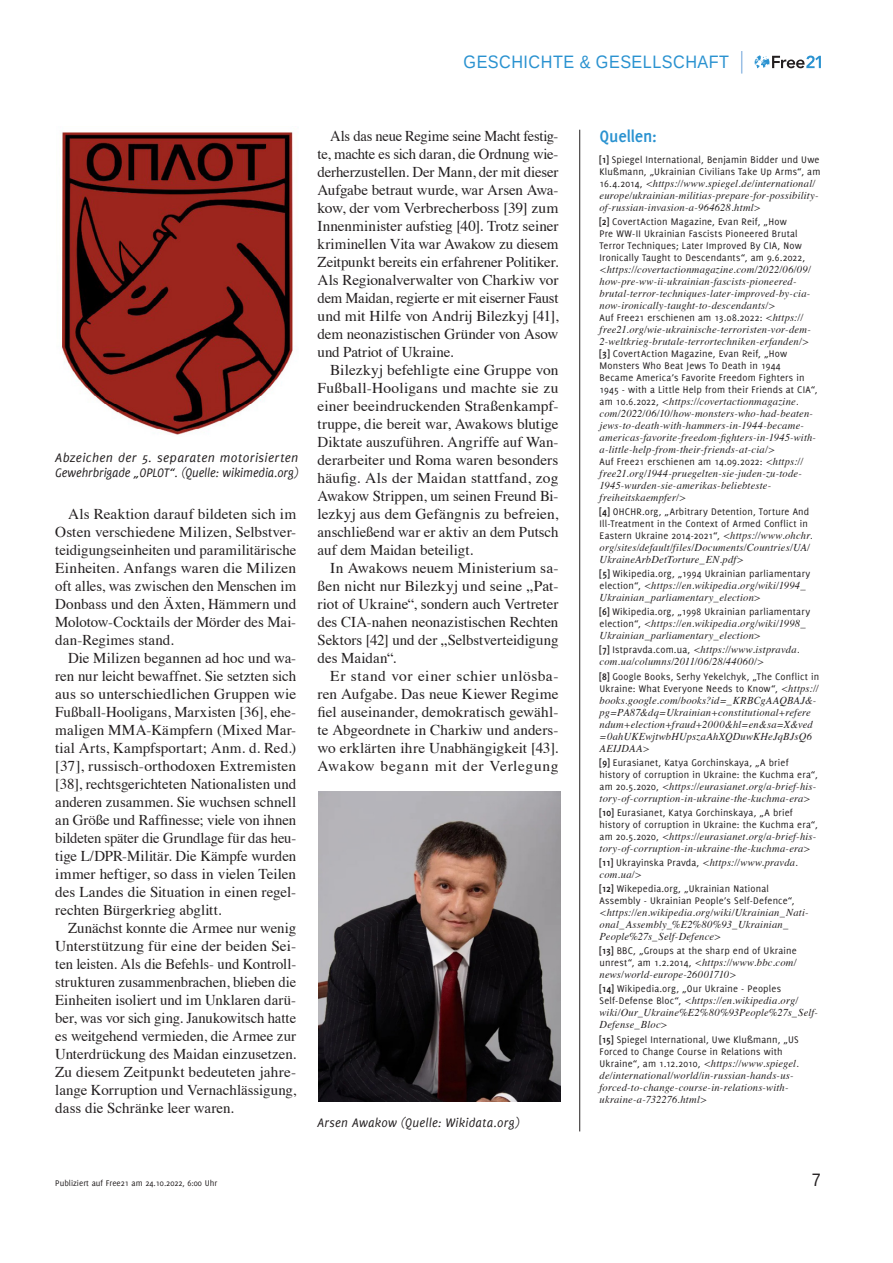
<style>
.page{position:relative;width:893px;height:1263px;background:#fff}
.page>*{position:absolute;margin:0;border:0;box-sizing:border-box;transform-origin:0 0}
.t1{font:18px "Liberation Sans";letter-spacing:.03em;color:#2a92d0;scale:.9 1}
.t2{font:700 18px "Delicious";letter-spacing:-.01em;color:#2a92d0}
.t3{font:18px "Liberation Sans";color:#231f20;scale:.9 1}
.t4{font:15px/18px "Times";color:#231f20;text-align:justify}
.t5{font:italic 13.5px/15px "Delicious";letter-spacing:.015em;color:#231f20}
.t6{font:italic 10.5px/12px "Times";letter-spacing:.02em;color:#231f20}
.t7{font:10.5px/12px "Delicious";letter-spacing:.015em;color:#231f20}
.t8{font:9px "Delicious";color:#231f20}
.s1{font-weight:700}
.s2{font-family:"Delicious";font-style:normal}
.s3{font-family:"Times";font-style:italic}
.s4{font-family:"Delicious";font-weight:700;font-style:normal}
</style>
<div class="page">
<svg style="left:755px;top:55px;width:66px;height:13px"></svg>
<svg style="left:741px;top:51px;width:1px;height:23px"></svg>
<img style="left:61px;top:131px;width:232px;height:304px">
<img style="left:319px;top:791px;width:242px;height:310px">
<hr style="left:579px;top:130px;width:1px;height:1001px;background:#231f20">
<p class="t1" style="left:464px;top:51px;width:297px">GESCHICHTE &amp; GESELLSCHAFT</p>
<p class="t5" style="left:55px;top:450px;width:245px">Abzeichen der 5. separaten motorisierten<br>Gewehrbrigade „OPLOT“. (Quelle: wikimedia.org)</p>
<p class="t4" style="left:55px;top:504px;width:242px;text-indent:13px">Als Reaktion darauf bildeten sich im Osten verschiedene Milizen, Selbstver&shy;teidigungseinheiten und paramilitärische Einheiten. Anfangs waren die Milizen oft alles, was zwischen den Menschen im Donbass und den Äxten, Hämmern und Molotow-Cocktails der Mörder des Mai&shy;dan-Regimes stand.</p>
<p class="t4" style="left:55px;top:648px;width:242px;text-indent:13px">Die Milizen begannen ad hoc und wa&shy;ren nur leicht bewaffnet. Sie setzten sich aus so unterschiedlichen Gruppen wie Fußball-Hooligans, Marxisten [36], ehe&shy;maligen MMA-Kämpfern (Mixed Mar&shy;tial Arts, Kampfsportart; Anm. d. Red.) [37], russisch-orthodoxen Extremisten [38], rechtsgerichteten Nationalisten und anderen zusammen. Sie wuchsen schnell an Größe und Raffinesse; viele von ihnen bildeten später die Grundlage für das heu&shy;tige L/DPR-Militär. Die Kämpfe wurden immer heftiger, so dass in vielen Teilen des Landes die Situation in einen regel&shy;rechten Bürgerkrieg abglitt.</p>
<p class="t4" style="left:55px;top:918px;width:242px;text-indent:13px">Zunächst konnte die Armee nur wenig Unterstützung für eine der beiden Sei&shy;ten leisten. Als die Befehls- und Kontroll&shy;strukturen zusammenbrachen, blieben die Einheiten isoliert und im Unklaren darü&shy;ber, was vor sich ging. Janukowitsch hatte es weitgehend vermieden, die Armee zur Unterdrückung des Maidan einzusetzen.<br>Zu diesem Zeitpunkt bedeuteten jahre&shy;lange Korruption und Vernachlässigung, dass die Schränke leer waren.</p>
<p class="t4" style="left:317px;top:126px;width:243px;text-indent:13px">Als das neue Regime seine Macht festig&shy;te, machte es sich daran, die Ordnung wie&shy;derherzustellen. Der Mann, der mit dieser Aufgabe betraut wurde, war Arsen Awa&shy;kow, der vom Verbrecherboss [39] zum Innenminister aufstieg [40]. Trotz seiner kriminellen Vita war Awakow zu diesem Zeitpunkt bereits ein erfahrener Politiker.<br>Als Regionalverwalter von Charkiw vor dem Maidan, regierte er mit eiserner Faust und mit Hilfe von Andrij Bilezkyj [41], dem neonazistischen Gründer von Asow und Patriot of Ukraine.</p>
<p class="t4" style="left:317px;top:360px;width:242px;text-indent:13px">Bilezkyj befehligte eine Gruppe von Fußball-Hooligans und machte sie zu einer beeindruckenden Straßenkampf&shy;truppe, die bereit war, Awakows blutige Diktate auszuführen. Angriffe auf Wan&shy;derarbeiter und Roma waren besonders häufig. Als der Maidan stattfand, zog Awakow Strippen, um seinen Freund Bi&shy;lezkyj aus dem Gefängnis zu befreien, anschließend war er aktiv an dem Putsch auf dem Maidan beteiligt.</p>
<p class="t4" style="left:317px;top:558px;width:242px;text-indent:13px">In Awakows neuem Ministerium sa&shy;ßen nicht nur Bilezkyj und seine „Pat&shy;riot of Ukraine“, sondern auch Vertreter des CIA-nahen neonazistischen Rechten Sektors [42] und der „Selbstverteidigung des Maidan“.</p>
<p class="t4" style="left:317px;top:666px;width:242px;text-indent:13px">Er stand vor einer schier unlösba&shy;ren Aufgabe. Das neue Kiewer Regime fiel auseinander, demokratisch gewähl&shy;te Abgeordnete in Charkiw und anders&shy;wo erklärten ihre Unabhängigkeit [43].<br>Awakow begann mit der Verlegung</p>
<p class="t5" style="left:317px;top:1115px;width:204px">Arsen Awakow (Quelle: Wikidata.org)</p>
<p class="t2" style="left:600px;top:126px;width:59px">Quellen:</p>
<p class="t7" style="left:600px;top:153px;width:222px"><span class="s1">[1]</span> Spiegel International, Benjamin Bidder und Uwe<br>Klußmann, „Ukrainian Civilians Take Up Arms“, am</p>
<p class="t6" style="left:600px;top:177px;width:221px"><span class="s2">16.4.2014,</span> &lt;https://www.spiegel.de/international/ europe/ukrainian-militias-prepare-for-possibility&shy;of-russian-invasion-a-964628.html&gt;</p>
<p class="t7" style="left:600px;top:215px;width:207px"><span class="s1">[2]</span> CovertAction Magazine, Evan Reif, „How<br>Pre WW-II Ukrainian Fascists Pioneered Brutal Terror Techniques; Later Improved By CIA, Now Ironically Taught to Descendants“, am 9.6.2022,</p>
<p class="t6" style="left:600px;top:263px;width:213px">&lt;https://covertactionmagazine.com/2022/06/09/ how-pre-ww-ii-ukrainian-fascists-pioneered&shy;brutal-terror-techniques-later-improved-by-cia&shy;now-ironically-taught-to-descendants/&gt;</p>
<p class="t7" style="left:600px;top:311px;width:205px">Auf Free21 erschienen am 13.08.2022: <span class="s3">&lt;https://</span></p>
<p class="t6" style="left:600px;top:323px;width:213px">free21.org/wie-ukrainische-terroristen-vor-dem-<br>2-weltkrieg-brutale-terrortechniken-erfanden/&gt;</p>
<p class="t7" style="left:600px;top:347px;width:219px"><span class="s1">[3]</span> CovertAction Magazine, Evan Reif, „How Monsters Who Beat Jews To Death in 1944<br>Became America’s Favorite Freedom Fighters in 1945 - with a Little Help from their Friends at CIA“,</p>
<p class="t6" style="left:600px;top:395px;width:218px"><span class="s2">am 10.6.2022,</span> &lt;https://covertactionmagazine. com/2022/06/10/how-monsters-who-had-beaten&shy;jews-to-death-with-hammers-in-1944-became&shy;americas-favorite-freedom-fighters-in-1945-with&shy;a-little-help-from-their-friends-at-cia/&gt;</p>
<p class="t7" style="left:600px;top:455px;width:205px">Auf Free21 erschienen am 14.09.2022: <span class="s3">&lt;https://</span></p>
<p class="t6" style="left:600px;top:467px;width:204px">free21.org/1944-pruegelten-sie-juden-zu-tode-<br>1945-wurden-sie-amerikas-beliebteste&shy;freiheitskaempfer/&gt;</p>
<p class="t7" style="left:600px;top:505px;width:214px"><span class="s1">[4]</span> OHCHR.org, „Arbitrary Detention, Torture And<br>Ill-Treatment in the Context of Armed Conflict in<br>Eastern Ukraine 2014-2021“, <span class="s3">&lt;https://www.ohchr.</span></p>
<p class="t6" style="left:600px;top:541px;width:212px">org/sites/default/files/Documents/Countries/UA/<br>UkraineArbDetTorture_EN.pdf&gt;</p>
<p class="t7" style="left:600px;top:568px;width:212px"><span class="s1">[5]</span> Wikipedia.org, „1994 Ukrainian parliamentary</p>
<p class="t6" style="left:600px;top:579px;width:208px"><span class="s2">election“,</span> &lt;https://en.wikipedia.org/wiki/1994_<br>Ukrainian_parliamentary_election&gt;</p>
<p class="t7" style="left:600px;top:606px;width:212px"><span class="s1">[6]</span> Wikipedia.org, „1998 Ukrainian parliamentary</p>
<p class="t6" style="left:600px;top:617px;width:208px"><span class="s2">election“,</span> &lt;https://en.wikipedia.org/wiki/1998_<br>Ukrainian_parliamentary_election&gt;</p>
<p class="t6" style="left:600px;top:643px;width:201px"><span class="s4">[7]</span> <span class="s2">Istpravda.com.ua,</span> &lt;https://www.istpravda. com.ua/columns/2011/06/28/44060/&gt;</p>
<p class="t7" style="left:600px;top:670px;width:221px"><span class="s1">[8]</span> Google Books, Serhy Yekelchyk, „The Conflict in<br>Ukraine: What Everyone Needs to Know“, <span class="s3">&lt;https://</span></p>
<p class="t6" style="left:600px;top:693px;width:218px">books.google.com/books?id=_KRBCgAAQBAJ&amp;- pg=PA87&amp;dq=Ukrainian+constitutional+refere ndum+election+fraud+2000&amp;hl=en&amp;sa=X&amp;ved =0ahUKEwjtwbHUpszaAhXQDuwKHeJqBJsQ6<br>AEIJDAA&gt;</p>
<p class="t7" style="left:600px;top:756px;width:220px"><span class="s1">[9]</span> Eurasianet, Katya Gorchinskaya, „A brief history of corruption in Ukraine: the Kuchma era“,</p>
<p class="t6" style="left:600px;top:779px;width:218px"><span class="s2">am 20.5.2020,</span> &lt;https://eurasianet.org/a-brief-his&shy;tory-of-corruption-in-ukraine-the-kuchma-era&gt;</p>
<p class="t7" style="left:600px;top:806px;width:220px"><span class="s1">[10]</span> Eurasianet, Katya Gorchinskaya, „A brief history of corruption in Ukraine: the Kuchma era“,</p>
<p class="t6" style="left:600px;top:830px;width:218px"><span class="s2">am 20.5.2020,</span> &lt;https://eurasianet.org/a-brief-his&shy;tory-of-corruption-in-ukraine-the-kuchma-era&gt;</p>
<p class="t6" style="left:600px;top:856px;width:200px"><span class="s4">[11]</span> <span class="s2">Ukrayinska Pravda,</span> &lt;https://www.pravda. com.ua/&gt;</p>
<p class="t7" style="left:600px;top:882px;width:197px"><span class="s1">[12]</span> Wikepedia.org, „Ukrainian National<br>Assembly - Ukrainian People’s Self-Defence“,</p>
<p class="t6" style="left:600px;top:906px;width:211px">&lt;https://en.wikipedia.org/wiki/Ukrainian_Nati&shy;onal_Assembly_%E2%80%93_Ukrainian_<br>People%27s_Self-Defence&gt;</p>
<p class="t7" style="left:600px;top:945px;width:199px"><span class="s1">[13]</span> BBC, „Groups at the sharp end of Ukraine</p>
<p class="t6" style="left:600px;top:956px;width:199px"><span class="s2">unrest“, am 1.2.2014,</span> &lt;https://www.bbc.com/ news/world-europe-26001710&gt;</p>
<p class="t7" style="left:600px;top:983px;width:183px"><span class="s1">[14]</span> Wikipedia.org, „Our Ukraine - Peoples</p>
<p class="t6" style="left:600px;top:994px;width:220px"><span class="s2">Self-Defense Bloc“,</span> &lt;https://en.wikipedia.org/ wiki/Our_Ukraine%E2%80%93People%27s_Self-<br>Defense_Bloc&gt;</p>
<p class="t7" style="left:600px;top:1033px;width:201px"><span class="s1">[15]</span> Spiegel International, Uwe Klußmann, „US<br>Forced to Change Course in Relations with<br>Ukraine“, am 1.12.2010, <span class="s3">&lt;https://www.spiegel.</span></p>
<p class="t6" style="left:600px;top:1068px;width:196px">de/international/world/in-russian-hands-us&shy;forced-to-change-course-in-relations-with&shy;ukraine-a-732276.html&gt;</p>
<p class="t8" style="left:55px;top:1177px;width:163px">Publiziert auf Free21 am 24.10.2022, 6:00 Uhr</p>
<p class="t3" style="left:812px;top:1168px;width:12px">7</p>
</div>
